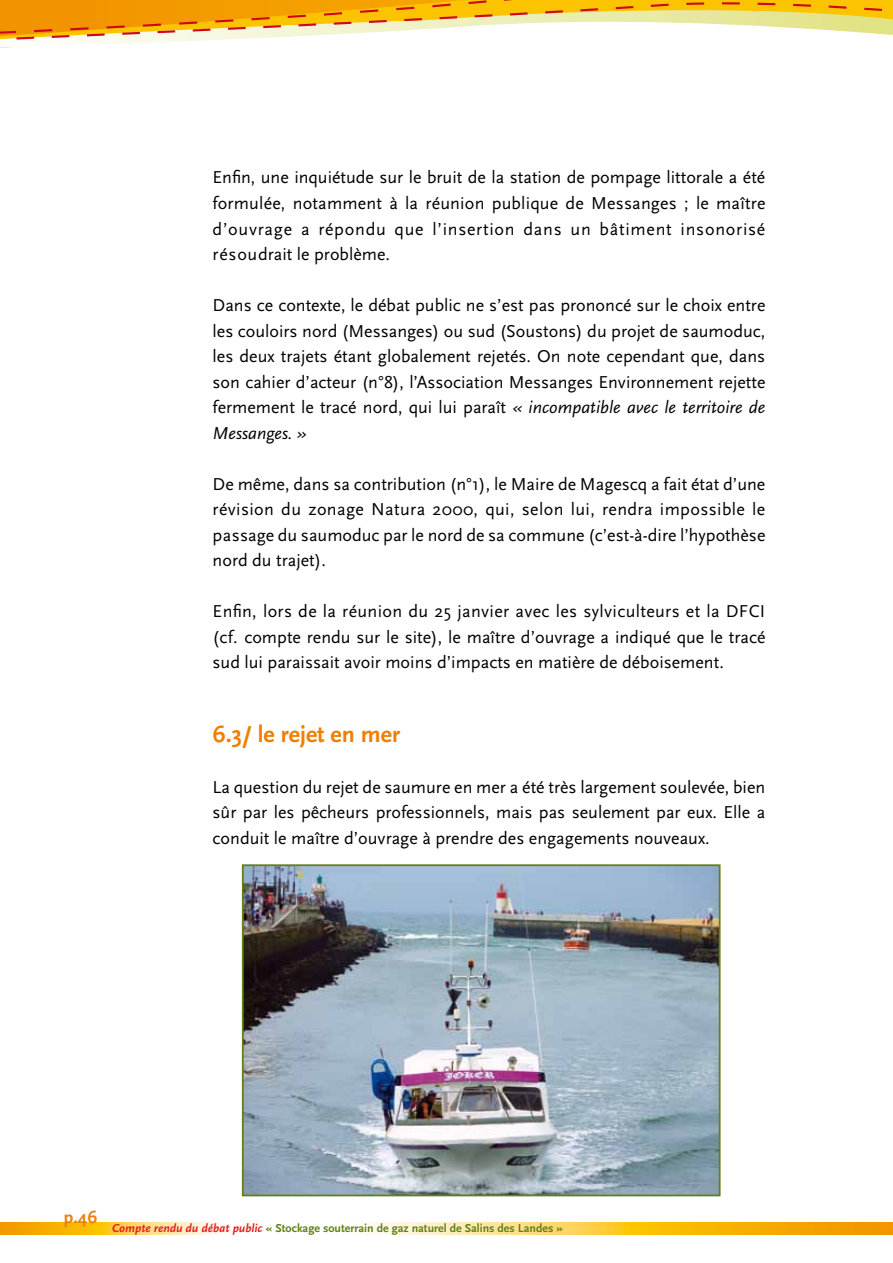
<style>
.page{position:relative;width:893px;height:1263px;background:#fff}
.page>*{position:absolute;margin:0;border:0;box-sizing:border-box;transform-origin:0 0}
.t1{font:700 24px "Scala Sans";color:#ee7f00}
.t2{font:18px/25.5px "Scala Sans";color:#000;text-align:justify}
.t3{font:700 18px "Scala Sans";color:#ee7f00}
.t4{font:700 12px "Scala Sans";color:#628113}
.s1{font-style:italic}
.s2{font-style:italic;color:#e32119}
</style>
<div class="page">
<svg style="left:362px;top:1222px;width:531px;height:12px;background:#fbc74c"></svg>
<svg style="left:0;top:1222px;width:220px;height:12px;background:#fbca50"></svg>
<svg style="left:0;top:0;width:893px;height:48px"></svg>
<img style="left:245px;top:867px;width:473px;height:326px">
<div style="left:242px;top:864px;width:479px;height:332px;border:2px solid #628113"></div>
<p class="t2" style="left:213px;top:165px;width:554px">Enfin, une inquiétude sur le bruit de la station de pompage littorale a été formulée, notamment à la réunion publique de Messanges ; le maître d’ouvrage a répondu que l’insertion dans un bâtiment insonorisé résoudrait le problème.</p>
<p class="t2" style="left:213px;top:293px;width:554px">Dans ce contexte, le débat public ne s’est pas prononcé sur le choix entre les couloirs nord (Messanges) ou sud (Soustons) du projet de saumoduc, les deux trajets étant globalement rejetés. On note cependant que, dans son cahier d’acteur (n°8), l’Association Messanges Environnement rejette fermement le tracé nord, qui lui paraît <span class="s1">« incompatible avec le territoire de Messanges. »</span></p>
<p class="t2" style="left:213px;top:471px;width:554px">De même, dans sa contribution (n°1), le Maire de Magescq a fait état d’une révision du zonage Natura 2000, qui, selon lui, rendra impossible le passage du saumoduc par le nord de sa commune (c’est-à-dire l’hypothèse nord du trajet).</p>
<p class="t2" style="left:213px;top:599px;width:554px">Enfin, lors de la réunion du 25 janvier avec les sylviculteurs et la DFCI (cf. compte rendu sur le site), le maître d’ouvrage a indiqué que le tracé sud lui paraissait avoir moins d’impacts en matière de déboisement.</p>
<h1 class="t1" style="left:213px;top:721px;width:189px">6.3/ le rejet en mer</h1>
<p class="t2" style="left:213px;top:774px;width:554px">La question du rejet de saumure en mer a été très largement soulevée, bien sûr par les pêcheurs professionnels, mais pas seulement par eux. Elle a conduit le maître d’ouvrage à prendre des engagements nouveaux.</p>
<p class="t3" style="left:64px;top:1207px;width:35px">p.46</p>
<p class="t4" style="left:112px;top:1222px;width:452px"><span class="s2">Compte rendu du débat public</span> « Stockage souterrain de gaz naturel de Salins des Landes »</p>
</div>
